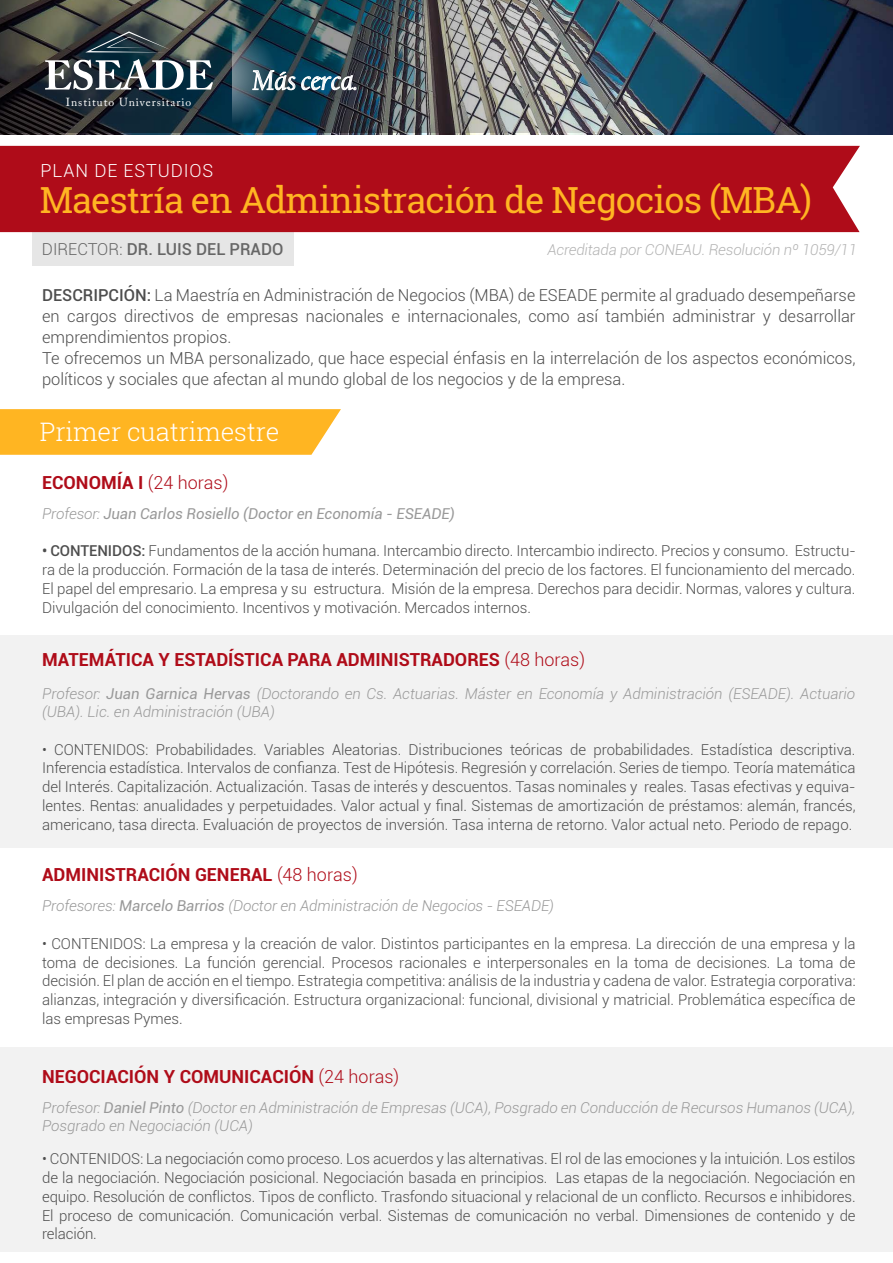
<style>
.page{position:relative;width:893px;height:1263px;background:#fff}
.page>*{position:absolute;margin:0;border:0;box-sizing:border-box;transform-origin:0 0}
.t1{font:36px "Roboto Slab";letter-spacing:-.025em;color:#ffb522}
.t2{font:italic 28.65px "Californian FB";color:#fff}
.t3{font:300 25.5px "Roboto Slab";letter-spacing:-.005em;color:#fff}
.t4{font:700 18px "Roboto";color:#af0c19}
.t5{font:300 18px "Roboto";letter-spacing:.05em;color:#fff}
.t6{font:300 16.5px/21px "Roboto";color:#4d4d4d}
.t7{font:500 16.5px "Roboto";color:#666}
.t8{font:300 15px/18.8px "Roboto";color:#4d4d4d;text-align:justify}
.t9{font:italic 300 15px/18px "Roboto";color:#999}
.t10{font:italic 15px "Roboto";letter-spacing:-.005em;color:#999}
.t11{font:italic 300 15px "Roboto";letter-spacing:-.01em;color:#b3b3b3}
.t12{font:11.7px "Adobe Caslon Pro";letter-spacing:.085em;color:#fff}
.s1{font-weight:300}
.s2{font-weight:500}
.s3{font-weight:400}
</style>
<div class="page">
<div style="left:32px;top:232px;width:262px;height:33px;background:#e6e6e6"></div>
<div style="left:0;top:635px;width:893px;height:213px;background:#f2f2f2"></div>
<div style="left:0;top:146px;width:860px;height:86px;background:#af0c19"></div>
<svg style="left:0;top:409px;width:341px;height:46px;background:#ffb82d"></svg>
<div style="left:0;top:1047px;width:893px;height:204px;background:#f2f2f2"></div>
<img style="left:0;top:0;width:893px;height:134px">
<img style="left:0;top:0;width:786px;height:132px">
<svg style="left:45px;top:59px;width:168px;height:31px"></svg>
<svg style="left:85px;top:31px;width:88px;height:21px;background:#37444a"></svg>
<img style="left:232px;top:17px;width:63px;height:116px">
<svg style="left:301px;top:70px;width:55px;height:24px"></svg>
<p class="t12" style="left:66px;top:95px;width:127px">Instituto Universitario</p>
<p class="t5" style="left:41px;top:159px;width:174px">PLAN DE ESTUDIOS</p>
<h2 class="t2" style="left:253px;top:64px;width:107px">Más cerca.</h2>
<h1 class="t1" style="left:40px;top:175px;width:774px">Maestría en Administración de Negocios (MBA)</h1>
<p class="t7" style="left:42px;top:237px;width:243px"><span class="s1">DIRECTOR:</span> DR. LUIS DEL PRADO</p>
<p class="t11" style="left:547px;top:239px;width:311px">Acreditada por CONEAU. Resolución nº 1059/11</p>
<p class="t6" style="left:42px;top:284px;width:815px"><span class="s2">DESCRIPCIÓN:</span> La Maestría en Administración de Negocios (MBA) de ESEADE permite al graduado desempeñarse en cargos directivos de empresas nacionales e internacionales, como así también administrar y desarrollar emprendimientos propios.<br>Te ofrecemos un MBA personalizado, que hace especial énfasis en la interrelación de los aspectos económicos, políticos y sociales que afectan al mundo global de los negocios y de la empresa.</p>
<h3 class="t3" style="left:40px;top:414px;width:241px">Primer cuatrimestre</h3>
<p class="t4" style="left:42px;top:470px;width:188px">ECONOMÍA I <span class="s1">(24 horas)</span></p>
<p class="t10" style="left:42px;top:503px;width:414px"><span class="s1">Profesor:</span> Juan Carlos Rosiello (Doctor en Economía - ESEADE)</p>
<p class="t8" style="left:42px;top:541px;width:815px"><span class="s2">• CONTENIDOS:</span> Fundamentos de la acción humana. Intercambio directo. Intercambio indirecto. Precios y consumo. Estructu&shy;ra de la producción. Formación de la tasa de interés. Determinación del precio de los factores. El funcionamiento del mercado.<br>El papel del empresario. La empresa y su estructura. Misión de la empresa. Derechos para decidir. Normas, valores y cultura.<br>Divulgación del conocimiento. Incentivos y motivación. Mercados internos.</p>
<p class="t4" style="left:42px;top:647px;width:545px">MATEMÁTICA Y ESTADÍSTICA PARA ADMINISTRADORES <span class="s1">(48 horas)</span></p>
<p class="t9" style="left:42px;top:684px;width:815px">Profesor: <span class="s3">Juan Garnica Hervas</span> (Doctorando en Cs. Actuarias. Máster en Economía y Administración (ESEADE). Actuario (UBA). Lic. en Administración (UBA)</p>
<p class="t8" style="left:42px;top:739px;width:815px">• CONTENIDOS: Probabilidades. Variables Aleatorias. Distribuciones teóricas de probabilidades. Estadística descriptiva.<br>Inferencia estadística. Intervalos de confianza. Test de Hipótesis. Regresión y correlación. Series de tiempo. Teoría matemática del Interés. Capitalización. Actualización. Tasas de interés y descuentos. Tasas nominales y reales. Tasas efectivas y equiva&shy;lentes. Rentas: anualidades y perpetuidades. Valor actual y final. Sistemas de amortización de préstamos: alemán, francés, americano, tasa directa. Evaluación de proyectos de inversión. Tasa interna de retorno. Valor actual neto. Periodo de repago.</p>
<p class="t4" style="left:42px;top:862px;width:317px">ADMINISTRACIÓN GENERAL <span class="s1">(48 horas)</span></p>
<p class="t9" style="left:42px;top:896px;width:513px">Profesores: <span class="s3">Marcelo Barrios</span> (Doctor en Administración de Negocios - ESEADE)</p>
<p class="t8" style="left:42px;top:933px;width:815px">• CONTENIDOS: La empresa y la creación de valor. Distintos participantes en la empresa. La dirección de una empresa y la toma de decisiones. La función gerencial. Procesos racionales e interpersonales en la toma de decisiones. La toma de decisión. El plan de acción en el tiempo. Estrategia competitiva: análisis de la industria y cadena de valor. Estrategia corporativa: alianzas, integración y diversificación. Estructura organizacional: funcional, divisional y matricial. Problemática específica de las empresas Pymes.</p>
<p class="t4" style="left:42px;top:1063px;width:359px">NEGOCIACIÓN Y COMUNICACIÓN <span class="s1">(24 horas)</span></p>
<p class="t9" style="left:42px;top:1098px;width:815px">Profesor: <span class="s3">Daniel Pinto</span> (Doctor en Administración de Empresas (UCA), Posgrado en Conducción de Recursos Humanos (UCA),<br>Posgrado en Negociación (UCA)</p>
<p class="t8" style="left:42px;top:1149px;width:815px">• CONTENIDOS: La negociación como proceso. Los acuerdos y las alternativas. El rol de las emociones y la intuición. Los estilos de la negociación. Negociación posicional. Negociación basada en principios. Las etapas de la negociación. Negociación en equipo. Resolución de conflictos. Tipos de conflicto. Trasfondo situacional y relacional de un conflicto. Recursos e inhibidores.<br>El proceso de comunicación. Comunicación verbal. Sistemas de comunicación no verbal. Dimensiones de contenido y de relación.</p>
</div>
